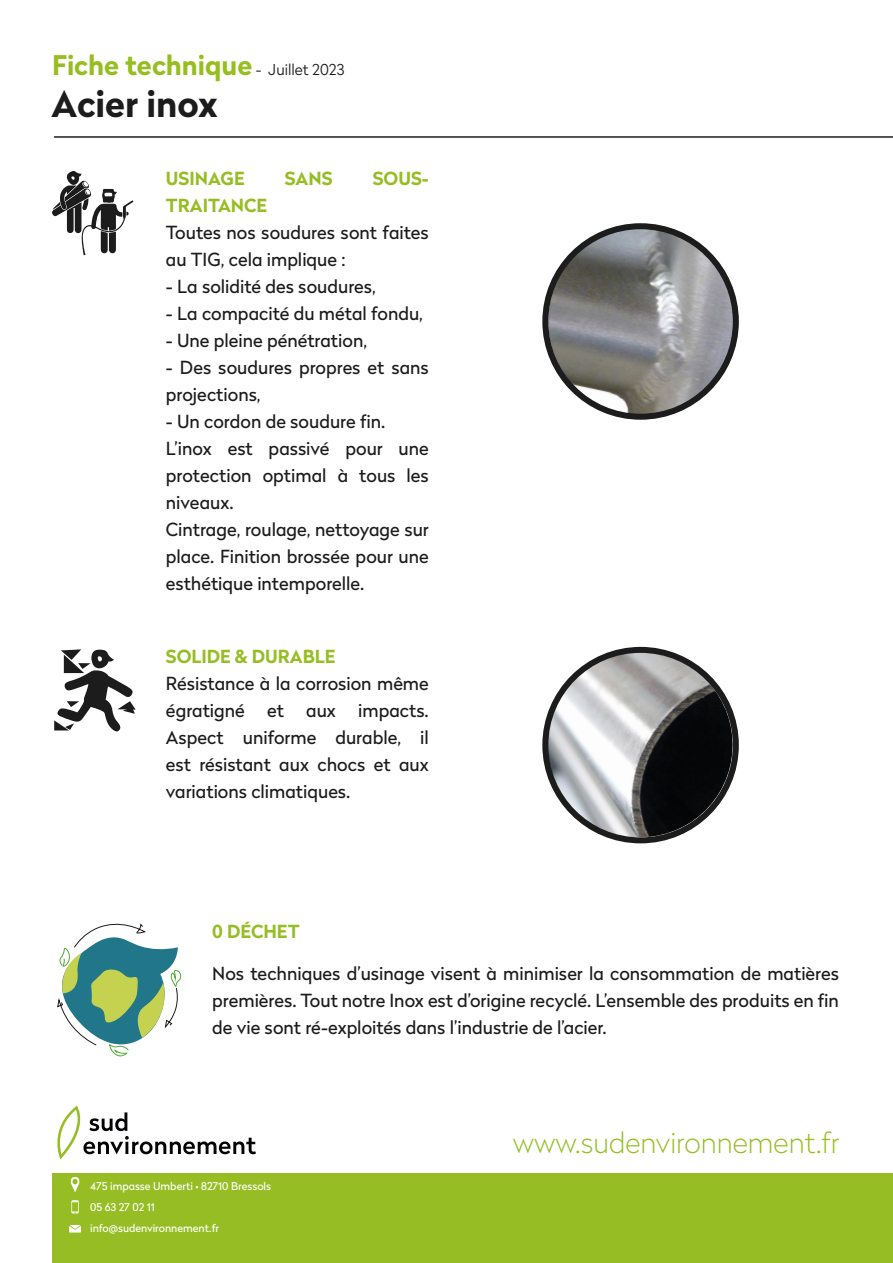
<style>
.page{position:relative;width:893px;height:1263px;background:#fff}
.page>*{position:absolute;margin:0;border:0;box-sizing:border-box;transform-origin:0 0}
.t1{font:700 36px "Radikal";color:#1c1c1c}
.t2{font:100 28.5px "Radikal";color:#96be21}
.t3{font:700 27px "Radikal";color:#96be21}
.t4{font:18px/27px "Radikal";color:#1c1c1c;text-align:justify}
.t5{font:700 18px "Radikal";color:#96be24}
.t6{font:10.65px/20.5px "Radikal";color:#fff}
.s1{font-weight:300;font-size:15px;color:#1c1c1c}
</style>
<div class="page">
<div style="left:53px;top:1172px;width:840px;height:91px;background:#96be24"></div>
<svg style="left:57px;top:1106px;width:199px;height:53px"></svg>
<svg style="left:70px;top:1177px;width:10px;height:15px"></svg>
<svg style="left:69px;top:1225px;width:12px;height:7px"></svg>
<svg style="left:71px;top:1200px;width:8px;height:13px"></svg>
<img style="left:542px;top:228px;width:197px;height:192px">
<svg style="left:52px;top:171px;width:81px;height:84px"></svg>
<hr style="left:54px;top:136px;width:839px;height:2px;background:#1c1c1c">
<svg style="left:54px;top:649px;width:82px;height:83px"></svg>
<svg style="left:57px;top:923px;width:125px;height:133px"></svg>
<img style="left:543px;top:652px;width:196px;height:192px">
<div style="left:542px;top:223px;width:197px;height:197px;border:6px solid #1c1c1c;border-radius:50%"></div>
<div style="left:542px;top:647px;width:197px;height:196px;border:6px solid #1c1c1c;border-radius:50%"></div>
<p class="t3" style="left:52px;top:45px;width:294px">Fiche technique <span class="s1">- Juillet 2023</span></p>
<p class="t1" style="left:51px;top:78px;width:168px">Acier inox</p>
<p class="t5" style="left:166px;top:165px;width:80px">USINAGE</p>
<p class="t5" style="left:285px;top:165px;width:49px">SANS</p>
<p class="t5" style="left:373px;top:165px;width:58px">SOUS-</p>
<p class="t5" style="left:166px;top:192px;width:103px">TRAITANCE</p>
<p class="t4" style="left:166px;top:218px;width:264px">Toutes nos soudures sont faites au TIG, cela implique :</p>
<p class="t4" style="left:166px;top:272px;width:211px">- La solidité des soudures,</p>
<p class="t4" style="left:166px;top:299px;width:259px">- La compacité du métal fondu,</p>
<p class="t4" style="left:166px;top:326px;width:203px">- Une pleine pénétration,</p>
<p class="t4" style="left:166px;top:353px;width:264px">- Des soudures propres et sans projections,</p>
<p class="t4" style="left:166px;top:407px;width:221px">- Un cordon de soudure fin.</p>
<p class="t4" style="left:166px;top:434px;width:264px">L’inox est passivé pour une protection optimal à tous les niveaux.</p>
<p class="t4" style="left:166px;top:515px;width:264px">Cintrage, roulage, nettoyage sur place. Finition brossée pour une esthétique intemporelle.</p>
<p class="t5" style="left:166px;top:643px;width:171px">SOLIDE &amp; DURABLE</p>
<p class="t4" style="left:166px;top:669px;width:264px">Résistance à la corrosion même égratigné et aux impacts.<br>Aspect uniforme durable, il est résistant aux chocs et aux variations climatiques.</p>
<p class="t5" style="left:212px;top:918px;width:89px">0 DÉCHET</p>
<p class="t4" style="left:212px;top:959px;width:628px">Nos techniques d’usinage visent à minimiser la consommation de matières premières. Tout notre Inox est d’origine recyclé. L’ensemble des produits en fin de vie sont ré-exploités dans l’industrie de l’acier.</p>
<p class="t6" style="left:90px;top:1175px;width:182px">475 impasse Umberti • 82710 Bressols<br>05 63 27 02 11</p>
<p class="t6" style="left:90px;top:1217px;width:130px">info@sudenvironnement.fr</p>
<h2 class="t2" style="left:513px;top:1123px;width:328px">www.sudenvironnement.fr</h2>
</div>
